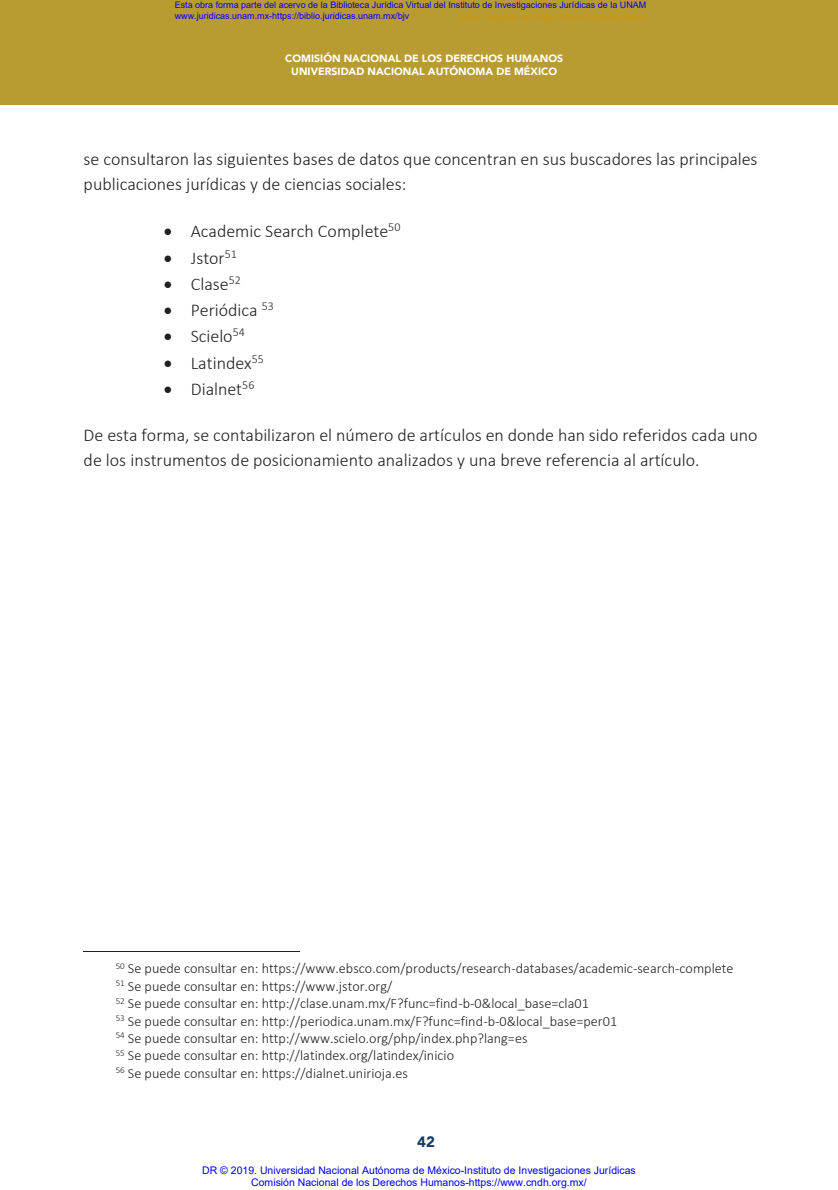
<style>
.page{position:relative;width:838px;height:1190px;background:#fff}
.page>*{position:absolute;margin:0;border:0;box-sizing:border-box;transform-origin:0 0}
.t1{font:300 18px/25.2px "Calibri";color:#231f20}
.t2{font:900 15px "Avenir";color:#163c68}
.t3{font:300 14.25px/17.4px "Calibri";color:#231f20}
.t4{font:10.5px/12.6px "Arial";color:#00f;text-align:center}
.t5{font:900 10.5px/13.5px "Avenir";color:#fff;text-align:center}
.t6{font:9px/10.8px "Arial";color:#00f}
.t7{font:9px "Arial";color:#cf9605}
</style>
<div class="page">
<div style="left:0;top:0;width:838px;height:105px;background:#b99c31"></div>
<hr style="left:84px;top:950px;width:216px;height:1px;background:#231f20">
<p class="t6" style="left:175px;top:0;width:473px">Esta obra forma parte del acervo de la Biblioteca Jurídica Virtual del Instituto de Investigaciones Jurídicas de la UNAM www.juridicas.unam.mx-https://biblio.juridicas.unam.mx/bjv</p>
<p class="t7" style="left:460px;top:10px;width:189px">Libro completo en: https://tinyurl.com/4vc5wxra</p>
<p class="t5" style="left:285px;top:51px;width:279px">COMISIÓN NACIONAL DE LOS DERECHOS HUMANOS<br>UNIVERSIDAD NACIONAL AUTÓNOMA DE MÉXICO</p>
<p class="t1" style="left:84px;top:146px;width:675px">se consultaron las siguientes bases de datos que concentran en sus buscadores las principales publicaciones jurídicas y de ciencias sociales:</p>
<p class="t1" style="left:164px;top:218px;width:238px">• Academic Search Complete<sup>50</sup></p>
<p class="t1" style="left:164px;top:245px;width:75px">• Jstor<sup>51</sup></p>
<p class="t1" style="left:164px;top:271px;width:79px">• Clase<sup>52</sup></p>
<p class="t1" style="left:164px;top:297px;width:112px">• Periódica <sup>53</sup></p>
<p class="t1" style="left:164px;top:323px;width:83px">• Scielo<sup>54</sup></p>
<p class="t1" style="left:164px;top:350px;width:102px">• Latindex<sup>55</sup></p>
<p class="t1" style="left:164px;top:376px;width:92px">• Dialnet<sup>56</sup></p>
<p class="t1" style="left:84px;top:422px;width:675px">De esta forma, se contabilizaron el número de artículos en donde han sido referidos cada uno de los instrumentos de posicionamiento analizados y una breve referencia al artículo.</p>
<p class="t3" style="left:116px;top:959px;width:619px"><sup>50</sup> Se puede consultar en: https://www.ebsco.com/products/research-databases/academic-search-complete <sup>51</sup> Se puede consultar en: https://www.jstor.org/<br><sup>52</sup> Se puede consultar en: http://clase.unam.mx/F?func=find-b-0&amp;local_base=cla01<br><sup>53</sup> Se puede consultar en: http://periodica.unam.mx/F?func=find-b-0&amp;local_base=per01<br><sup>54</sup> Se puede consultar en: http://www.scielo.org/php/index.php?lang=es<br><sup>55</sup> Se puede consultar en: http://latindex.org/latindex/inicio<br><sup>56</sup> Se puede consultar en: https://dialnet.unirioja.es</p>
<p class="t2" style="left:417px;top:1128px;width:19px">42</p>
<p class="t4" style="left:202px;top:1163px;width:435px">DR © 2019. Universidad Nacional Autónoma de México-Instituto de Investigaciones Jurídicas<br>Comisión Nacional de los Derechos Humanos-https://www.cndh.org.mx/</p>
</div>
